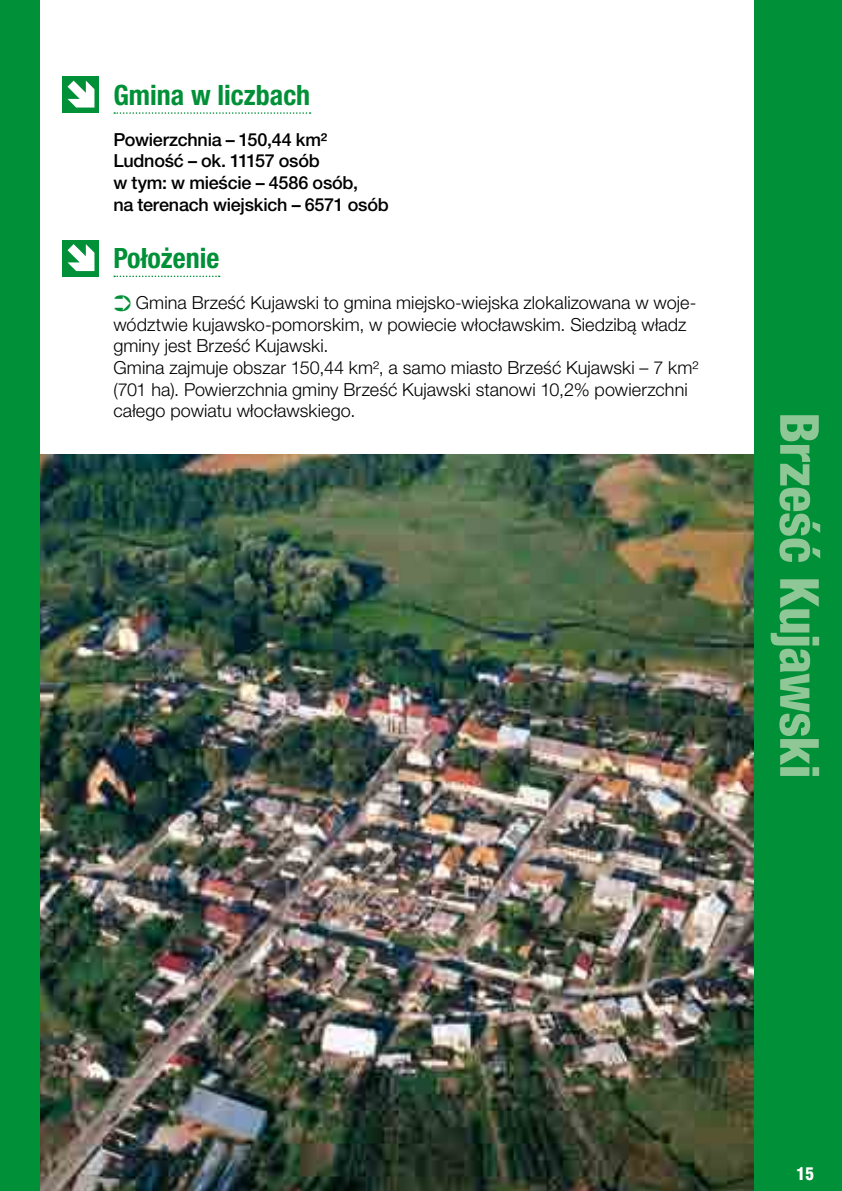
<style>
.page{position:relative;width:842px;height:1191px;background:#fff}
.page>*{position:absolute;margin:0;border:0;box-sizing:border-box;transform-origin:0 0}
.t1{font:800 condensed 54px "Helvetica Neue LT Pro";letter-spacing:-.015em;color:#90c796}
.t2{font:700 condensed 28px "Helvetica Neue LT Pro";color:#009037}
.t3{font:300 18px/21.6px "Helvetica Neue LT Pro";letter-spacing:.005em;color:#000}
.t4{font:500 18px/21.6px "Helvetica Neue LT Pro";letter-spacing:-.015em;color:#000}
.t5{font:16px "Swis 721 Blk Cn PL";color:#fff}
</style>
<div class="page">
<svg style="left:114px;top:112px;width:197px;height:2px"></svg>
<svg style="left:114px;top:275px;width:106px;height:2px"></svg>
<img style="left:40px;top:455px;width:714px;height:736px">
<div style="left:754px;top:0;width:88px;height:1191px;background:#009037"></div>
<div style="left:62px;top:77px;width:36px;height:36px;background:#009037"></div>
<svg style="left:68px;top:81px;width:26px;height:27px"></svg>
<div style="left:62px;top:240px;width:36px;height:36px;background:#009037"></div>
<svg style="left:68px;top:244px;width:26px;height:27px"></svg>
<div style="left:0;top:0;width:40px;height:1191px;background:#009037"></div>
<h2 class="t2" style="left:113px;top:78px;width:198px">Gmina w liczbach</h2>
<p class="t4" style="left:113px;top:128px;width:277px">Powierzchnia – 150,44 km²<br>Ludność – ok. 11157 osób<br>w tym: w mieście – 4586 osób,<br>na terenach wiejskich – 6571 osób</p>
<h2 class="t2" style="left:113px;top:241px;width:108px">Położenie</h2>
<p class="t3" style="left:113px;top:291px;width:587px;text-indent:22px">Gmina Brześć Kujawski to gmina miejsko-wiejska zlokalizowana w woje&shy;wództwie kujawsko-pomorskim, w powiecie włocławskim. Siedzibą władz gminy jest Brześć Kujawski.<br>Gmina zajmuje obszar 150,44 km², a samo miasto Brześć Kujawski – 7 km² (701 ha). Powierzchnia gminy Brześć Kujawski stanowi 10,2% powierzchni całego powiatu włocławskiego.</p>
<h1 class="t1" style="left:833px;top:412px;width:368px;rotate:90deg">Brześć Kujawski</h1>
<p class="t5" style="left:796px;top:1163px;width:20px">15</p>
</div>
